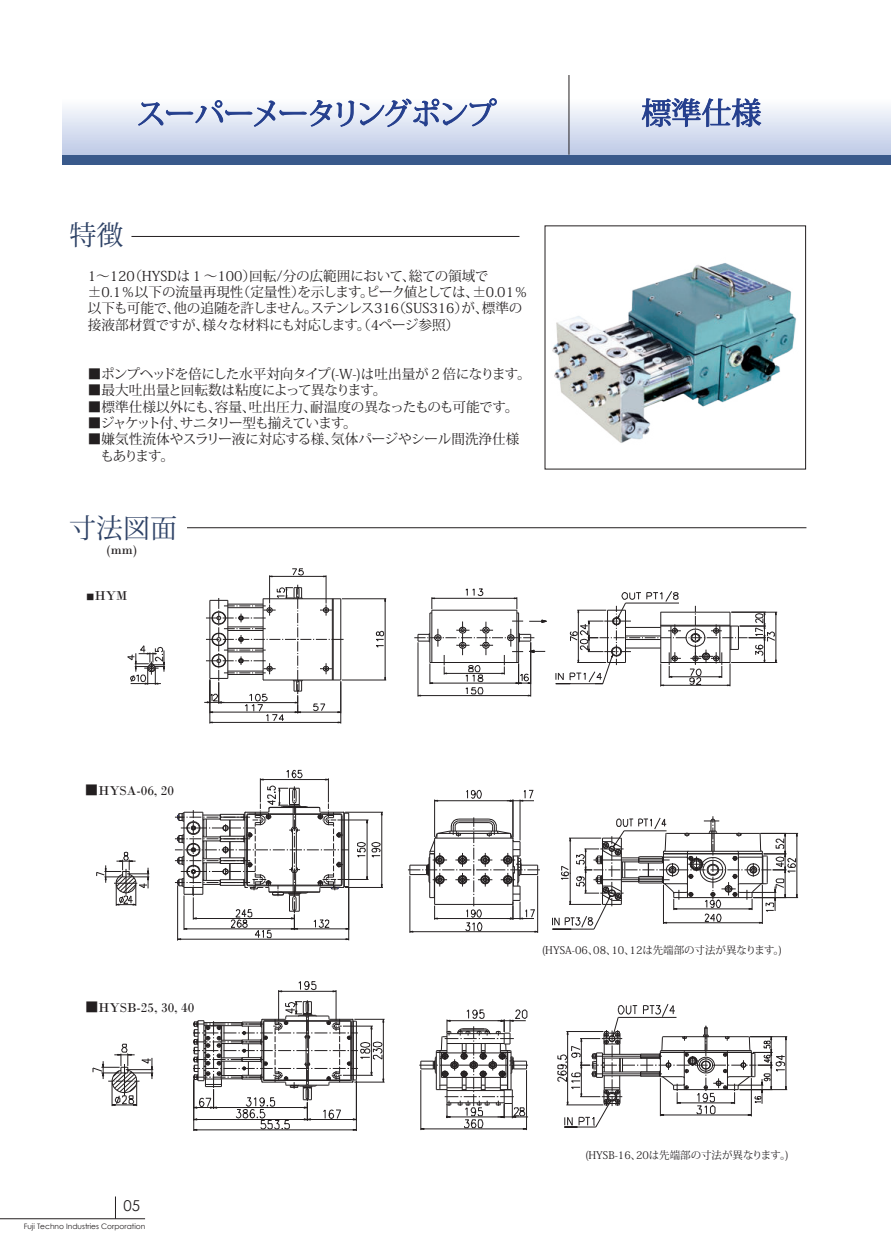
<style>
.page{position:relative;width:891px;height:1260px;background:#fff}
.page>*{position:absolute;margin:0;border:0;box-sizing:border-box;transform-origin:0 0}
.t1{font:30px "Koz Min Pr 6 N";letter-spacing:-.07em;color:#39598b}
.t2{font:27px "Koz Min Pr 6 N";color:#2f4367}
.t3{font:15px "Century Gothic";color:#231f20}
.t4{font:13.65px/16.4px "Koz Min Pr 6 N";letter-spacing:-.01em;color:#231f20}
.t5{font:13.65px "Koz Min Pr 6 N";letter-spacing:-.04em;color:#231f20}
.t6{font:13.65px "Koz Min Pr 6 N";letter-spacing:-.08em;color:#231f20}
.t7{font:13.5px "Bodoni";color:#231f20}
.t8{font:10.5px "Koz Min Pr 6 N";color:#231f20}
.t9{font:7.5px "Century Gothic";color:#231f20}
.s1{font-family:"MS Gothic";font-size:9px}
.s2{font-family:"Koz Go Pr 6 N"}
</style>
<div class="page">
<div style="left:62px;top:61px;width:829px;height:94px;background:linear-gradient(to bottom,#fff,#c7d2ea)"></div>
<svg style="left:641px;top:98px;width:120px;height:29px"></svg>
<svg style="left:138px;top:96px;width:359px;height:51px"></svg>
<hr style="left:568px;top:75px;width:1px;height:80px;background:#231f20">
<div style="left:545px;top:226px;width:261px;height:243px;border:1px solid #231f20"></div>
<hr style="left:187px;top:527px;width:619px;height:1px;background:#231f20">
<div style="left:63px;top:155px;width:828px;height:9px;background:#39598b"></div>
<svg style="left:127px;top:645px;width:38px;height:40px"></svg>
<hr style="left:342px;top:598px;width:44px;height:1px;background:#231f20">
<hr style="left:342px;top:679px;width:44px;height:1px;background:#231f20">
<hr style="left:385px;top:601px;width:1px;height:76px;background:#231f20">
<svg style="left:375px;top:630px;width:9px;height:18px"></svg>
<svg style="left:204px;top:568px;width:140px;height:155px"></svg>
<hr style="left:354px;top:1019px;width:31px;height:1px;background:#231f20">
<hr style="left:354px;top:1081px;width:31px;height:1px;background:#231f20">
<hr style="left:278px;top:990px;width:1px;height:30px;background:#231f20">
<hr style="left:336px;top:990px;width:1px;height:30px;background:#231f20">
<hr style="left:282px;top:991px;width:51px;height:1px;background:#231f20">
<svg style="left:298px;top:981px;width:18px;height:9px"></svg>
<svg style="left:419px;top:1009px;width:109px;height:121px"></svg>
<svg style="left:193px;top:998px;width:191px;height:132px"></svg>
<svg style="left:92px;top:1043px;width:61px;height:63px"></svg>
<svg style="left:557px;top:1003px;width:230px;height:124px"></svg>
<svg style="left:96px;top:851px;width:53px;height:54px"></svg>
<svg style="left:174px;top:769px;width:209px;height:172px"></svg>
<hr style="left:434px;top:799px;width:1px;height:38px;background:#231f20">
<hr style="left:438px;top:800px;width:72px;height:1px;background:#231f20">
<svg style="left:466px;top:789px;width:16px;height:9px"></svg>
<hr style="left:512px;top:799px;width:1px;height:39px;background:#231f20">
<hr style="left:520px;top:799px;width:1px;height:41px;background:#231f20">
<svg style="left:507px;top:789px;width:27px;height:13px"></svg>
<svg style="left:408px;top:817px;width:132px;height:115px"></svg>
<hr style="left:731px;top:612px;width:46px;height:1px;background:#231f20">
<hr style="left:731px;top:662px;width:46px;height:1px;background:#231f20">
<svg style="left:414px;top:588px;width:362px;height:108px"></svg>
<svg style="left:552px;top:816px;width:246px;height:113px"></svg>
<img style="left:544px;top:251px;width:261px;height:207px">
<svg style="left:115px;top:1196px;width:1px;height:22px"></svg>
<hr style="left:0;top:1218px;width:145px;height:1px;background:#231f20">
<hr style="left:131px;top:236px;width:388px;height:1px;background:#231f20">
<h1 class="t1" style="left:136px;top:97px;width:362px">スーパーメータリングポンプ</h1>
<h1 class="t1" style="left:641px;top:96px;width:121px">標準仕様</h1>
<h2 class="t2" style="left:69px;top:220px;width:55px">特徴</h2>
<p class="t4" style="left:88px;top:268px;width:441px">1～120（HYSDは１～100）回転/分の広範囲において、総ての領域で<br>±0.1％以下の流量再現性（定量性）を示します。ピーク値としては、±0.01％以下も可能で、他の追随を許しません。ステンレス316（SUS316）が、標準の接液部材質ですが、様々な材料にも対応します。（4ページ参照）</p>
<p class="t5" style="left:88px;top:366px;width:444px">■ポンプヘッドを倍にした水平対向タイプ(-W-)は吐出量が２倍になります。</p>
<p class="t4" style="left:88px;top:382px;width:300px">■最大吐出量と回転数は粘度によって異なります。</p>
<p class="t4" style="left:88px;top:398px;width:432px">■標準仕様以外にも、容量、吐出圧力、耐温度の異なったものも可能です。</p>
<p class="t6" style="left:88px;top:415px;width:270px">■ジャケット付、サニタリー型も揃えています。</p>
<p class="t4" style="left:101px;top:431px;width:420px;text-indent:-13px">■嫌気性流体やスラリー液に対応する様、気体パージやシール間洗浄仕様もあります。</p>
<h2 class="t2" style="left:69px;top:513px;width:109px">寸法図面</h2>
<p class="t7" style="left:107px;top:544px;width:32px">(mm)</p>
<p class="t7" style="left:86px;top:589px;width:43px"><span class="s1">■</span>HYM</p>
<p class="t7" style="left:85px;top:784px;width:91px"><span class="s2">■</span>HYSA-06, 20</p>
<p class="t7" style="left:85px;top:1001px;width:111px"><span class="s2">■</span>HYSB-25, 30, 40</p>
<p class="t3" style="left:124px;top:1199px;width:18px">05</p>
<p class="t9" style="left:24px;top:1223px;width:123px">Fuji Techno Industries Corporation</p>
<p class="t8" style="left:542px;top:944px;width:244px">(HYSA-06、08、10、12は先端部の寸法が異なります。)</p>
<p class="t8" style="left:585px;top:1148px;width:207px">(HYSB-16、20は先端部の寸法が異なります。)</p>
</div>
